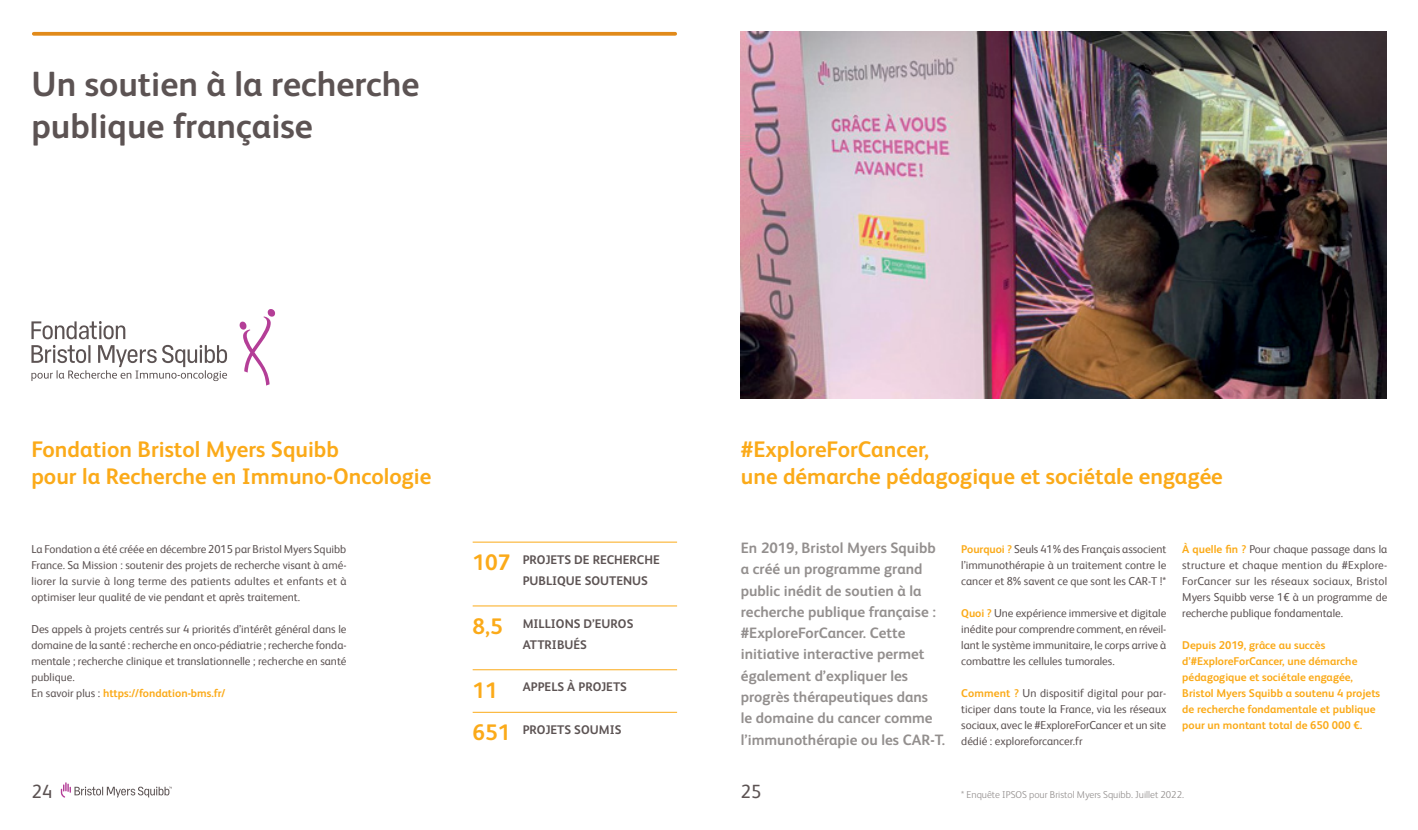
<style>
.page{position:relative;width:1418px;height:830px;background:#fff}
.page>*{position:absolute;margin:0;border:0;box-sizing:border-box;transform-origin:0 0}
.t1{font:700 35px/42.5px "BMS Humanity";color:#5c5353}
.t2{font:700 22.5px/26.6px "BMS Humanity";color:#fbaa19}
.t3{font:18.75px "BMS Humanity";color:#5c5353}
.t4{font:700 15px/21.2px "BMS Humanity";color:#938f8e}
.t5{font:700 12.5px/21.2px "BMS Humanity";color:#5c5353}
.t6{font:11.25px/16px "BMS Humanity";color:#5c5353;text-align:justify}
.t7{font:700 11.25px/16px "BMS Humanity";color:#fbaa19}
.t8{font:300 10px "BMS Humanity";color:#938f8e}
.s1{font-weight:700;color:#fbaa19}
.s2{font-size:22.5px;color:#fbaa19}
</style>
<div class="page">
<img style="left:741px;top:32px;width:644px;height:366px">
<svg style="left:34px;top:32px;width:641px;height:4px;background:#e3932c"></svg>
<hr style="left:472px;top:541px;width:205px;height:1px;background:#fbaa19">
<hr style="left:472px;top:605px;width:205px;height:1px;background:#fbaa19">
<hr style="left:472px;top:669px;width:205px;height:1px;background:#fbaa19">
<hr style="left:472px;top:711px;width:205px;height:1px;background:#fbaa19">
<svg style="left:31px;top:321px;width:196px;height:60px"></svg>
<svg style="left:239px;top:309px;width:36px;height:76px"></svg>
<svg style="left:61px;top:782px;width:111px;height:15px"></svg>
<h1 class="t1" style="left:31px;top:61px;width:390px">Un soutien à la recherche publique française</h1>
<h2 class="t2" style="left:31px;top:435px;width:401px">Fondation Bristol Myers Squibb<br>pour la Recherche en Immuno-Oncologie</h2>
<p class="t6" style="left:31px;top:540px;width:317px">La Fondation a été créée en décembre 2015 par Bristol Myers Squibb France. Sa Mission : soutenir des projets de recherche visant à amé&shy;liorer la survie à long terme des patients adultes et enfants et à optimiser leur qualité de vie pendant et après traitement.</p>
<p class="t6" style="left:31px;top:620px;width:316px;text-align:left">Des appels à projets centrés sur 4 priorités d’intérêt général dans le domaine de la santé : recherche en onco-pédiatrie ; recherche fonda&shy;mentale ; recherche clinique et translationnelle ; recherche en santé publique.<br>En savoir plus : <span class="s1">https://fondation-bms.fr/</span></p>
<p class="t5" style="left:522px;top:548px;width:139px;text-indent:-50px"><span class="s2">107</span> PROJETS DE RECHERCHE<br>PUBLIQUE SOUTENUS</p>
<p class="t5" style="left:472px;top:611px;width:162px;text-align:center"><span class="s2">8,5</span> MILLIONS D’EUROS<br>ATTRIBUÉS</p>
<p class="t5" style="left:472px;top:675px;width:156px"><span class="s2">11</span> APPELS À PROJETS</p>
<p class="t5" style="left:472px;top:718px;width:150px"><span class="s2">651</span> PROJETS SOUMIS</p>
<h2 class="t2" style="left:741px;top:435px;width:483px">#ExploreForCancer,<br>une démarche pédagogique et sociétale engagée</h2>
<p class="t4" style="left:741px;top:536px;width:206px">En 2019, Bristol Myers Squibb a créé un programme grand public inédit de soutien à la recherche publique française : #ExploreForCancer. Cette initiative interactive permet également d’expliquer les progrès thérapeutiques dans<br>le domaine du cancer comme l’immunothérapie ou les CAR-T.</p>
<p class="t6" style="left:961px;top:540px;width:207px"><span class="s1">Pourquoi ?</span> Seuls 41% des Français associent l’immunothérapie à un traitement contre le cancer et 8% savent ce que sont les CAR-T !*</p>
<p class="t6" style="left:961px;top:604px;width:207px"><span class="s1">Quoi ?</span> Une expérience immersive et digitale inédite pour comprendre comment, en réveil&shy;lant le système immunitaire, le corps arrive à combattre les cellules tumorales.</p>
<p class="t6" style="left:961px;top:683px;width:206px"><span class="s1">Comment ?</span> Un dispositif digital pour par&shy;ticiper dans toute la France, via les réseaux sociaux, avec le #ExploreForCancer et un site dédié : exploreforcancer.fr</p>
<p class="t6" style="left:1182px;top:540px;width:206px"><span class="s1">À quelle fin ?</span> Pour chaque passage dans la structure et chaque mention du #Explore-ForCancer sur les réseaux sociaux, Bristol Myers Squibb verse 1€ à un programme de recherche publique fondamentale.</p>
<p class="t7" style="left:1182px;top:636px;width:199px">Depuis 2019, grâce au succès d’#ExploreForCancer, une démarche pédagogique et sociétale engagée, Bristol Myers Squibb a soutenu 4 projets de recherche fondamentale et publique pour un montant total de 650 000 €.</p>
<h3 class="t3" style="left:32px;top:777px;width:22px">24</h3>
<h3 class="t3" style="left:741px;top:777px;width:22px">25</h3>
<p class="t8" style="left:961px;top:787px;width:224px">* Enquête IPSOS pour Bristol Myers Squibb. Juillet 2022.</p>
</div>
